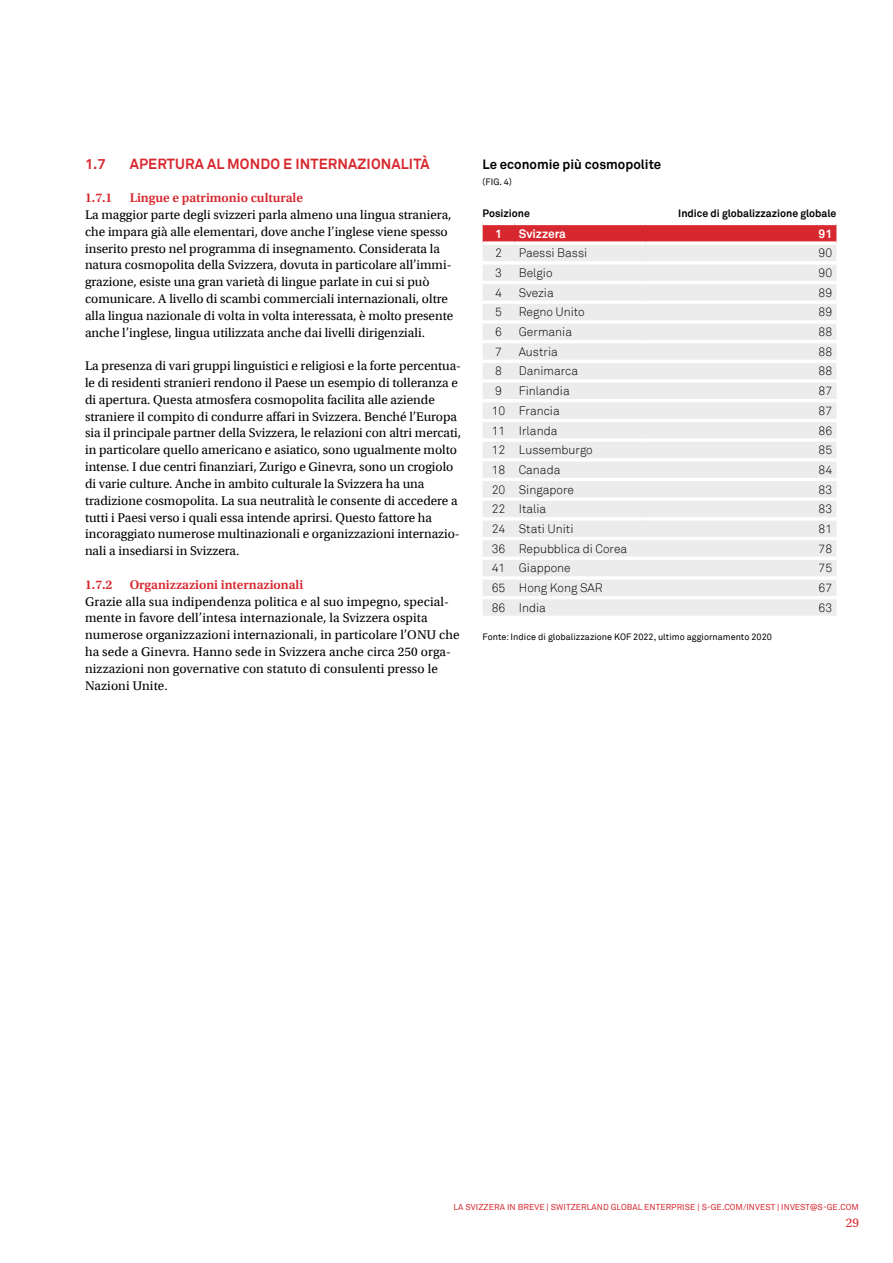
<style>
.page{position:relative;width:893px;height:1263px;background:#fff}
.page>*{position:absolute;margin:0;border:0;box-sizing:border-box;transform-origin:0 0}
.t1{font:14.4px "Akkurat S GE Bold";letter-spacing:.01em;color:#d7282f}
.t2{font:13.2px/16.8px "Utopia S GE Regular";color:#000}
.t3{font:13.2px "Utopia S GE Semibold";color:#d7282f}
.t4{font:13.2px "Akkurat S GE Bold";color:#000}
.t5{font:13.2px "Utopia S GE Regular";color:#d7282f}
.t6{font:12px "Akkurat S GE Light";color:#000}
.t7{font:12px "Akkurat S GE Bold";color:#fff}
.t8{font:10.5px "Akkurat S GE Bold";color:#000}
.t9{font:9px "Akkurat S GE Regular";color:#000}
.t10{font:8.4px "Akkurat S GE Regular";letter-spacing:.01em;color:#d7282f}
</style>
<div class="page">
<div style="left:483px;top:225px;width:353px;height:16px;background:#d7282f"></div>
<div style="left:483px;top:245px;width:353px;height:371px;background:#ececec"></div>
<svg style="left:483px;top:241px;width:31px;height:1px"></svg>
<svg style="left:514px;top:241px;width:131px;height:2px"></svg>
<svg style="left:645px;top:241px;width:191px;height:2px"></svg>
<hr style="left:483px;top:261px;width:31px;height:3px;background:#fff">
<hr style="left:514px;top:261px;width:131px;height:3px;background:#fff">
<hr style="left:645px;top:261px;width:191px;height:3px;background:#fff">
<hr style="left:483px;top:281px;width:31px;height:3px;background:#fff">
<hr style="left:514px;top:281px;width:131px;height:3px;background:#fff">
<hr style="left:645px;top:281px;width:191px;height:3px;background:#fff">
<hr style="left:483px;top:300px;width:31px;height:4px;background:#fff">
<hr style="left:514px;top:300px;width:131px;height:4px;background:#fff">
<hr style="left:645px;top:300px;width:191px;height:4px;background:#fff">
<hr style="left:483px;top:320px;width:31px;height:4px;background:#fff">
<hr style="left:514px;top:320px;width:131px;height:4px;background:#fff">
<hr style="left:645px;top:320px;width:191px;height:4px;background:#fff">
<hr style="left:483px;top:340px;width:31px;height:3px;background:#fff">
<hr style="left:514px;top:340px;width:131px;height:3px;background:#fff">
<hr style="left:645px;top:340px;width:191px;height:3px;background:#fff">
<hr style="left:483px;top:360px;width:31px;height:3px;background:#fff">
<hr style="left:514px;top:360px;width:131px;height:3px;background:#fff">
<hr style="left:645px;top:360px;width:191px;height:3px;background:#fff">
<hr style="left:483px;top:379px;width:31px;height:4px;background:#fff">
<hr style="left:514px;top:379px;width:131px;height:4px;background:#fff">
<hr style="left:645px;top:379px;width:191px;height:4px;background:#fff">
<hr style="left:483px;top:399px;width:31px;height:3px;background:#fff">
<hr style="left:514px;top:399px;width:131px;height:3px;background:#fff">
<hr style="left:645px;top:399px;width:191px;height:3px;background:#fff">
<hr style="left:483px;top:419px;width:31px;height:3px;background:#fff">
<hr style="left:514px;top:419px;width:131px;height:3px;background:#fff">
<hr style="left:645px;top:419px;width:191px;height:3px;background:#fff">
<hr style="left:483px;top:438px;width:31px;height:4px;background:#fff">
<hr style="left:514px;top:438px;width:131px;height:4px;background:#fff">
<hr style="left:645px;top:438px;width:191px;height:4px;background:#fff">
<hr style="left:483px;top:458px;width:31px;height:3px;background:#fff">
<hr style="left:514px;top:458px;width:131px;height:3px;background:#fff">
<hr style="left:645px;top:458px;width:191px;height:3px;background:#fff">
<hr style="left:483px;top:478px;width:31px;height:3px;background:#fff">
<hr style="left:514px;top:478px;width:131px;height:3px;background:#fff">
<hr style="left:645px;top:478px;width:191px;height:3px;background:#fff">
<hr style="left:483px;top:497px;width:31px;height:4px;background:#fff">
<hr style="left:514px;top:497px;width:131px;height:4px;background:#fff">
<hr style="left:645px;top:497px;width:191px;height:4px;background:#fff">
<hr style="left:483px;top:517px;width:31px;height:4px;background:#fff">
<hr style="left:514px;top:517px;width:131px;height:4px;background:#fff">
<hr style="left:645px;top:517px;width:191px;height:4px;background:#fff">
<hr style="left:483px;top:537px;width:31px;height:3px;background:#fff">
<hr style="left:483px;top:556px;width:31px;height:4px;background:#fff">
<hr style="left:483px;top:576px;width:31px;height:4px;background:#fff">
<hr style="left:483px;top:596px;width:31px;height:3px;background:#fff">
<hr style="left:514px;top:537px;width:131px;height:3px;background:#fff">
<hr style="left:514px;top:556px;width:131px;height:4px;background:#fff">
<hr style="left:514px;top:576px;width:131px;height:4px;background:#fff">
<hr style="left:514px;top:596px;width:131px;height:3px;background:#fff">
<hr style="left:645px;top:537px;width:191px;height:3px;background:#fff">
<hr style="left:645px;top:556px;width:191px;height:4px;background:#fff">
<hr style="left:645px;top:576px;width:191px;height:4px;background:#fff">
<hr style="left:645px;top:596px;width:191px;height:3px;background:#fff">
<p class="t1" style="left:85px;top:153px;width:22px">1.7</p>
<p class="t1" style="left:130px;top:153px;width:302px">APERTURA AL MONDO E INTERNAZIONALITÀ</p>
<p class="t3" style="left:85px;top:188px;width:29px">1.7.1</p>
<p class="t3" style="left:130px;top:188px;width:175px">Lingue e patrimonio culturale</p>
<p class="t2" style="left:85px;top:205px;width:370px">La maggior parte degli svizzeri parla almeno una lingua straniera, che impara già alle elementari, dove anche l’inglese viene spesso inserito presto nel programma di insegnamento. Considerata la natura cosmopolita della Svizzera, dovuta in particolare all’immi&shy;grazione, esiste una gran varietà di lingue parlate in cui si può comunicare. A livello di scambi commerciali internazionali, oltre alla lingua nazionale di volta in volta interessata, è molto presente anche l’inglese, lingua utilizzata anche dai livelli dirigenziali.</p>
<p class="t2" style="left:85px;top:357px;width:378px">La presenza di vari gruppi linguistici e religiosi e la forte percentua&shy;le di residenti stranieri rendono il Paese un esempio di tolleranza e di apertura. Questa atmosfera cosmopolita facilita alle aziende straniere il compito di condurre affari in Svizzera. Benché l’Europa sia il principale partner della Svizzera, le relazioni con altri mercati, in particolare quello americano e asiatico, sono ugualmente molto intense. I due centri finanziari, Zurigo e Ginevra, sono un crogiolo di varie culture. Anche in ambito culturale la Svizzera ha una tradizione cosmopolita. La sua neutralità le consente di accedere a tutti i Paesi verso i quali essa intende aprirsi. Questo fattore ha incoraggiato numerose multinazionali e organizzazioni internazio&shy;nali a insediarsi in Svizzera.</p>
<p class="t3" style="left:85px;top:575px;width:29px">1.7.2</p>
<p class="t3" style="left:130px;top:575px;width:175px">Organizzazioni internazionali</p>
<p class="t2" style="left:85px;top:592px;width:376px">Grazie alla sua indipendenza politica e al suo impegno, special&shy;mente in favore dell’intesa internazionale, la Svizzera ospita numerose organizzazioni internazionali, in particolare l’ONU che ha sede a Ginevra. Hanno sede in Svizzera anche circa 250 orga&shy;nizzazioni non governative con statuto di consulenti presso le Nazioni Unite.</p>
<p class="t4" style="left:483px;top:154px;width:180px">Le economie più cosmopolite</p>
<p class="t9" style="left:483px;top:176px;width:31px">(FIG. 4)</p>
<p class="t8" style="left:483px;top:206px;width:49px">Posizione</p>
<p class="t8" style="left:678px;top:206px;width:160px">Indice di globalizzazione globale</p>
<p class="t7" style="left:495px;top:225px;width:8px">1</p>
<p class="t7" style="left:519px;top:225px;width:49px">Svizzera</p>
<p class="t7" style="left:818px;top:225px;width:15px">91</p>
<p class="t6" style="left:495px;top:245px;width:8px">2</p>
<p class="t6" style="left:519px;top:245px;width:70px">Paessi Bassi</p>
<p class="t6" style="left:818px;top:245px;width:15px">90</p>
<p class="t6" style="left:495px;top:265px;width:8px">3</p>
<p class="t6" style="left:519px;top:265px;width:35px">Belgio</p>
<p class="t6" style="left:818px;top:265px;width:15px">90</p>
<p class="t6" style="left:495px;top:284px;width:8px">4</p>
<p class="t6" style="left:519px;top:284px;width:37px">Svezia</p>
<p class="t6" style="left:818px;top:284px;width:15px">89</p>
<p class="t6" style="left:495px;top:304px;width:8px">5</p>
<p class="t6" style="left:519px;top:304px;width:68px">Regno Unito</p>
<p class="t6" style="left:818px;top:304px;width:15px">89</p>
<p class="t6" style="left:495px;top:324px;width:8px">6</p>
<p class="t6" style="left:519px;top:324px;width:55px">Germania</p>
<p class="t6" style="left:818px;top:324px;width:15px">88</p>
<p class="t6" style="left:495px;top:343px;width:8px">7</p>
<p class="t6" style="left:519px;top:343px;width:41px">Austria</p>
<p class="t6" style="left:818px;top:343px;width:15px">88</p>
<p class="t6" style="left:495px;top:363px;width:8px">8</p>
<p class="t6" style="left:519px;top:363px;width:61px">Danimarca</p>
<p class="t6" style="left:818px;top:363px;width:15px">88</p>
<p class="t6" style="left:495px;top:383px;width:8px">9</p>
<p class="t6" style="left:519px;top:383px;width:53px">Finlandia</p>
<p class="t6" style="left:818px;top:383px;width:15px">87</p>
<p class="t6" style="left:492px;top:402px;width:70px">10 Francia</p>
<p class="t6" style="left:818px;top:402px;width:15px">87</p>
<p class="t6" style="left:492px;top:422px;width:67px">11 Irlanda</p>
<p class="t6" style="left:818px;top:422px;width:15px">86</p>
<p class="t6" style="left:492px;top:442px;width:103px">12 Lussemburgo</p>
<p class="t6" style="left:818px;top:442px;width:15px">85</p>
<p class="t6" style="left:492px;top:461px;width:70px">18 Canada</p>
<p class="t6" style="left:818px;top:461px;width:15px">84</p>
<p class="t6" style="left:492px;top:481px;width:84px">20 Singapore</p>
<p class="t6" style="left:818px;top:481px;width:15px">83</p>
<p class="t6" style="left:492px;top:501px;width:56px">22 Italia</p>
<p class="t6" style="left:818px;top:501px;width:15px">83</p>
<p class="t6" style="left:492px;top:521px;width:83px">24 Stati Uniti</p>
<p class="t6" style="left:818px;top:521px;width:15px">81</p>
<p class="t6" style="left:492px;top:540px;width:137px">36 Repubblica di Corea</p>
<p class="t6" style="left:818px;top:540px;width:15px">78</p>
<p class="t6" style="left:492px;top:560px;width:80px">41 Giappone</p>
<p class="t6" style="left:818px;top:560px;width:15px">75</p>
<p class="t6" style="left:492px;top:580px;width:112px">65 Hong Kong SAR</p>
<p class="t6" style="left:818px;top:580px;width:15px">67</p>
<p class="t6" style="left:492px;top:599px;width:56px">86 India</p>
<p class="t6" style="left:818px;top:599px;width:15px">63</p>
<p class="t9" style="left:483px;top:630px;width:291px">Fonte: Indice di globalizzazione KOF 2022, ultimo aggiornamento 2020</p>
<p class="t10" style="left:454px;top:1201px;width:407px">LA SVIZZERA IN BREVE | SWITZERLAND GLOBAL ENTERPRISE | S-GE.COM/INVEST | INVEST@S-GE.COM</p>
<p class="t5" style="left:846px;top:1213px;width:15px">29</p>
</div>
